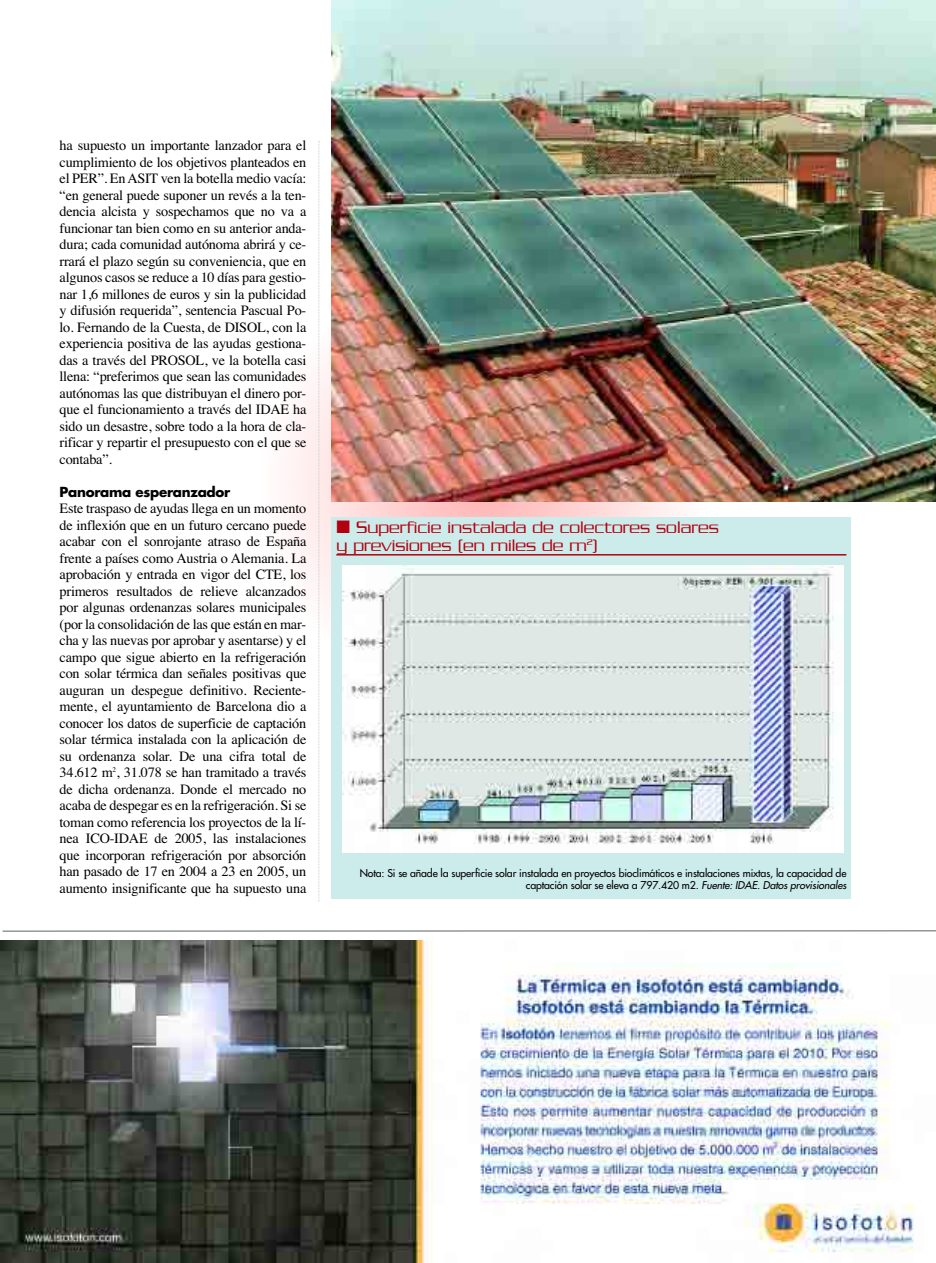
<style>
.page{position:relative;width:936px;height:1263px;background:#fff}
.page>*{position:absolute;margin:0;border:0;box-sizing:border-box;transform-origin:0 0}
.t1{font:300 18px/18px "Serpentine";color:#b3000f}
.t2{font:14.25px/16.5px "Times";letter-spacing:-.015em;color:#000;text-align:justify}
.t3{font:700 13.5px "Futura";letter-spacing:-.02em;color:#000}
.t4{font:10.5px/12px "Futura";letter-spacing:-.01em;color:#000;text-align:right}
.s1{font-style:italic}
</style>
<div class="page">
<svg style="left:297px;top:297px;width:373px;height:373px;fill:#fff1f1"></svg>
<div style="left:446px;top:446px;width:76px;height:76px;background:#ffbebe;border-radius:50%"></div>
<div style="left:458px;top:458px;width:52px;height:52px;background:#ffbaba;border-radius:50%"></div>
<svg style="left:318px;top:141px;width:1px;height:761px"></svg>
<div style="left:332px;top:517px;width:518px;height:381px;background:#cceceb"></div>
<hr style="left:336px;top:554px;width:510px;height:1px;background:#b3000f">
<img style="left:343px;top:566px;width:500px;height:287px">
<hr style="left:3px;top:930px;width:932px;height:1px;background:#5c6264">
<img style="left:1px;top:940px;width:913px;height:323px">
<img style="left:332px;top:0;width:603px;height:502px">
<p class="t2" style="left:60px;top:137px;width:248px">ha supuesto un importante lanzador para el cumplimiento de los objetivos planteados en el PER”. En ASIT ven la botella medio vacía: “en general puede suponer un revés a la ten&shy;dencia alcista y sospechamos que no va a funcionar tan bien como en su anterior anda&shy;dura; cada comunidad autónoma abrirá y ce&shy;rrará el plazo según su conveniencia, que en algunos casos se reduce a 10 días para gestio&shy;nar 1,6 millones de euros y sin la publicidad y difusión requerida”, sentencia Pascual Po&shy;lo. Fernando de la Cuesta, de DISOL, con la experiencia positiva de las ayudas gestiona&shy;das a través del PROSOL, ve la botella casi llena: “preferimos que sean las comunidades autónomas las que distribuyan el dinero por&shy;que el funcionamiento a través del IDAE ha sido un desastre, sobre todo a la hora de cla&shy;rificar y repartir el presupuesto con el que se contaba”.</p>
<p class="t3" style="left:60px;top:485px;width:172px">Panorama esperanzador</p>
<p class="t2" style="left:60px;top:500px;width:248px">Este traspaso de ayudas llega en un momento de inflexión que en un futuro cercano puede acabar con el sonrojante atraso de España frente a países como Austria o Alemania. La aprobación y entrada en vigor del CTE, los primeros resultados de relieve alcanzados por algunas ordenanzas solares municipales (por la consolidación de las que están en mar&shy;cha y las nuevas por aprobar y asentarse) y el campo que sigue abierto en la refrigeración con solar térmica dan señales positivas que auguran un despegue definitivo. Reciente&shy;mente, el ayuntamiento de Barcelona dio a conocer los datos de superficie de captación solar térmica instalada con la aplicación de su ordenanza solar. De una cifra total de 34.612 m<sup>2</sup>, 31.078 se han tramitado a través de dicha ordenanza. Donde el mercado no acaba de despegar es en la refrigeración. Si se toman como referencia los proyectos de la lí&shy;nea ICO-IDAE de 2005, las instalaciones que incorporan refrigeración por absorción han pasado de 17 en 2004 a 23 en 2005, un aumento insignificante que ha supuesto una</p>
<p class="t1" style="left:336px;top:520px;width:384px">■ Superficie instalada de colectores solares y previsiones (en miles de m<sup>2</sup>)</p>
<p class="t4" style="left:360px;top:867px;width:488px">Nota: Si se añade la superficie solar instalada en proyectos bioclimáticos e instalaciones mixtas, la capacidad de captación solar se eleva a 797.420 m2. <span class="s1">Fuente: IDAE. Datos provisionales</span></p>
</div>
